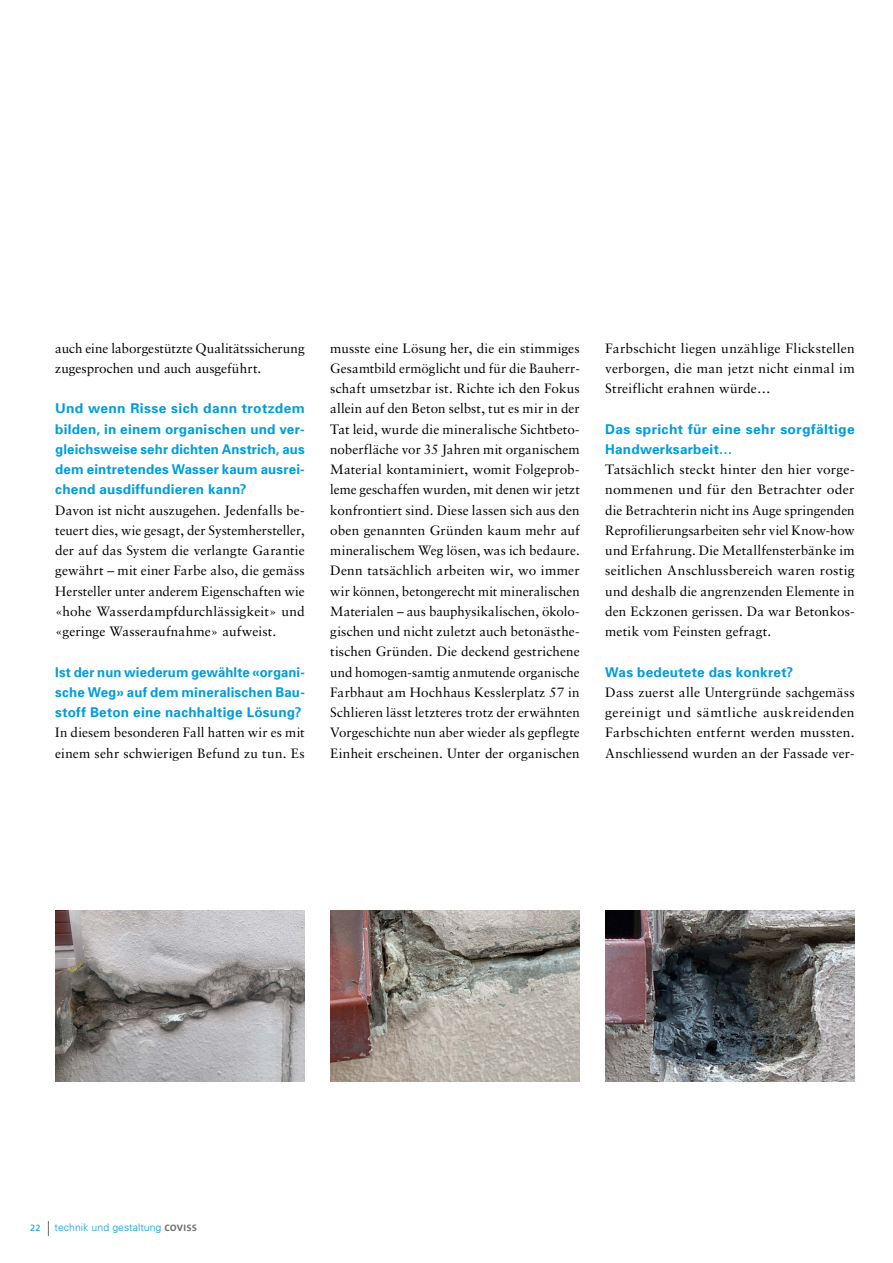
<style>
.page{position:relative;width:893px;height:1263px;background:#fff}
.page>*{position:absolute;margin:0;border:0;box-sizing:border-box;transform-origin:0 0}
.t1{font:13.5px/20.2px "Sabon";letter-spacing:.01em;color:#000;text-align:justify}
.t2{font:700 13.5px/20.2px "Univers";letter-spacing:.02em;color:#009ddb;text-align:justify}
.t3{font:300 10.5px "Univers";color:#009ddb}
.t4{font:9px "Frutiger";color:#009ddb}
.s1{font-family:"The Sans";font-weight:600;font-size:12.75px;color:#6e6e6e}
</style>
<div class="page">
<svg style="left:48px;top:1221px;width:1px;height:15px"></svg>
<img style="left:605px;top:911px;width:250px;height:171px">
<img style="left:55px;top:911px;width:250px;height:171px">
<img style="left:330px;top:911px;width:250px;height:171px">
<p class="t1" style="left:55px;top:338px;width:251px">auch eine laborgestützte Qualitätssicherung zugesprochen und auch ausgeführt.</p>
<p class="t2" style="left:55px;top:398px;width:251px">Und wenn Risse sich dann trotzdem bilden, in einem organischen und ver&shy;gleichsweise sehr dichten Anstrich, aus dem eintretendes Wasser kaum ausrei&shy;chend ausdiffundieren kann?</p>
<p class="t1" style="left:55px;top:500px;width:251px">Davon ist nicht auszugehen. Jedenfalls be&shy;teuert dies, wie gesagt, der Systemhersteller, der auf das System die verlangte Garantie gewährt – mit einer Farbe also, die gemäss Hersteller unter anderem Eigenschaften wie «hohe Wasserdampfdurchlässigkeit» und «geringe Wasseraufnahme» aufweist.</p>
<p class="t2" style="left:55px;top:661px;width:251px">Ist der nun wiederum gewählte «organi&shy;sche Weg» auf dem mineralischen Bau&shy;stoff Beton eine nachhaltige Lösung?</p>
<p class="t1" style="left:55px;top:722px;width:251px">In diesem besonderen Fall hatten wir es mit einem sehr schwierigen Befund zu tun. Es</p>
<p class="t1" style="left:330px;top:338px;width:251px">musste eine Lösung her, die ein stimmiges Gesamtbild ermöglicht und für die Bauherr&shy;schaft umsetzbar ist. Richte ich den Fokus allein auf den Beton selbst, tut es mir in der Tat leid, wurde die mineralische Sichtbeto&shy;noberfläche vor 35 Jahren mit organischem Material kontaminiert, womit Folgeprob&shy;leme geschaffen wurden, mit denen wir jetzt konfrontiert sind. Diese lassen sich aus den oben genannten Gründen kaum mehr auf mineralischem Weg lösen, was ich bedaure.<br>Denn tatsächlich arbeiten wir, wo immer wir können, betongerecht mit mineralischen Materialen – aus bauphysikalischen, ökolo&shy;gischen und nicht zuletzt auch betonästhe&shy;tischen Gründen. Die deckend gestrichene und homogen-samtig anmutende organische Farbhaut am Hochhaus Kesslerplatz 57 in Schlieren lässt letzteres trotz der erwähnten Vorgeschichte nun aber wieder als gepflegte Einheit erscheinen. Unter der organischen</p>
<p class="t1" style="left:605px;top:338px;width:251px">Farbschicht liegen unzählige Flickstellen verborgen, die man jetzt nicht einmal im Streiflicht erahnen würde…</p>
<p class="t2" style="left:605px;top:418px;width:251px">Das spricht für eine sehr sorgfältige<br>Handwerksarbeit…</p>
<p class="t1" style="left:605px;top:459px;width:251px">Tatsächlich steckt hinter den hier vorge&shy;nommenen und für den Betrachter oder die Betrachterin nicht ins Auge springenden Reprofilierungsarbeiten sehr viel Know-how und Erfahrung. Die Metallfensterbänke im seitlichen Anschlussbereich waren rostig und deshalb die angrenzenden Elemente in den Eckzonen gerissen. Da war Betonkos&shy;metik vom Feinsten gefragt.</p>
<p class="t2" style="left:605px;top:661px;width:189px">Was bedeutete das konkret?</p>
<p class="t1" style="left:605px;top:682px;width:251px">Dass zuerst alle Untergründe sachgemäss gereinigt und sämtliche auskreidenden Farbschichten entfernt werden mussten.<br>Anschliessend wurden an der Fassade ver-</p>
<p class="t4" style="left:30px;top:1222px;width:12px">22</p>
<p class="t3" style="left:55px;top:1220px;width:144px">technik und gestaltung <span class="s1">covıss</span></p>
</div>
